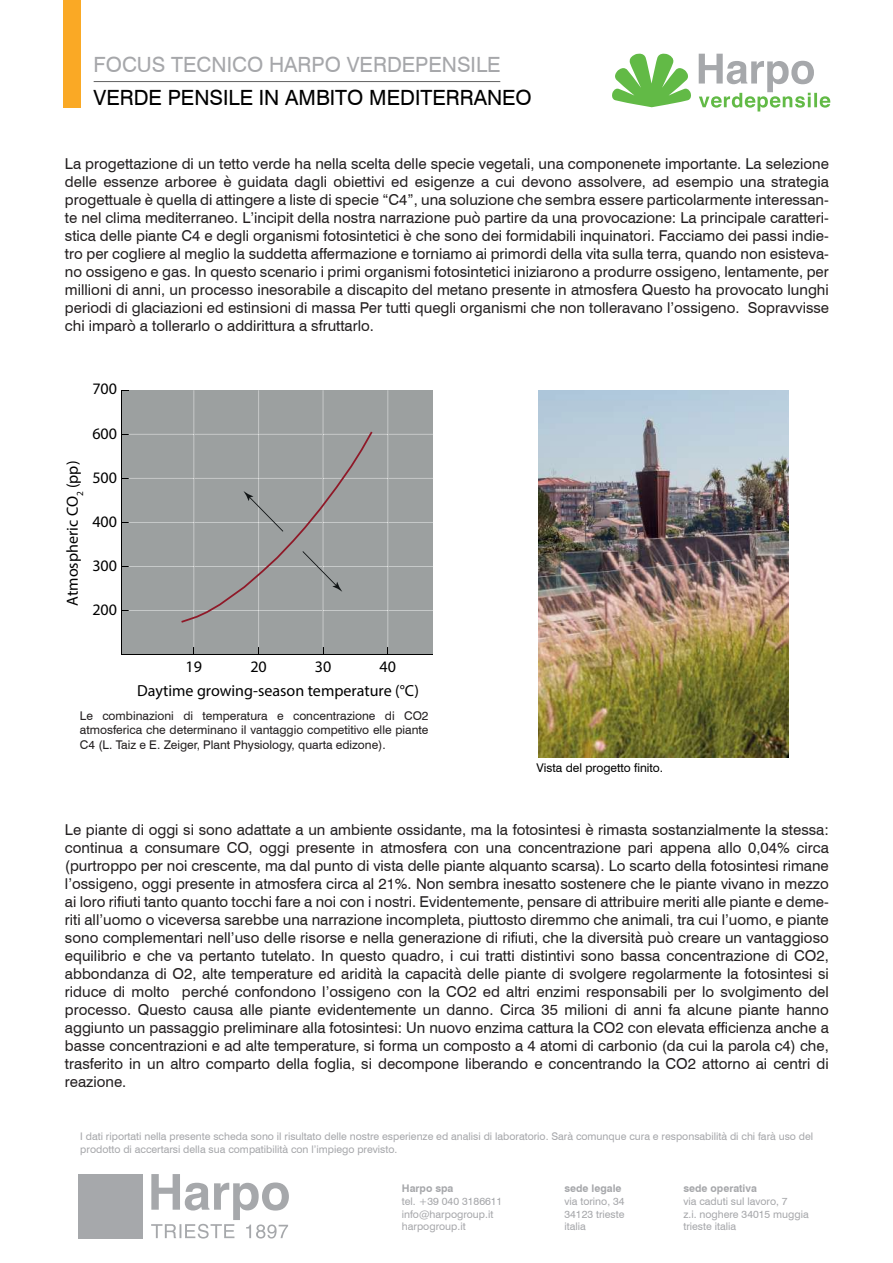
<style>
.page{position:relative;width:893px;height:1263px;background:#fff}
.page>*{position:absolute;margin:0;border:0;box-sizing:border-box;transform-origin:0 0}
.t1{font:21px "Swiss 721 BT";color:#000}
.t2{font:21px "Swiss 721 BT";color:#a6a7aa}
.t3{font:16.05px/24.5px "Myriad Pro";color:#000}
.t4{font:15px/18px "Swiss 721 BT";color:#231f20;text-align:justify}
.t5{font:12px/14.4px "Swiss 721 BT";color:#231f20;text-align:justify}
.t6{font:12px "Swiss 721 BT";color:#000}
.t7{font:10.5px/12.6px "Swiss 721 BT";color:#a6a7aa}
.t8{font:700 10.5px "Swiss 721 BT";color:#a6a7aa}
</style>
<div class="page">
<div style="left:63px;top:0;width:18px;height:107px;background:#faa925"></div>
<hr style="left:94px;top:81px;width:406px;height:1px;background:#606060">
<svg style="left:612px;top:54px;width:79px;height:53px"></svg>
<svg style="left:699px;top:54px;width:131px;height:57px"></svg>
<div style="left:79px;top:1174px;width:64px;height:64px;background:#a6a8ab"></div>
<svg style="left:151px;top:1174px;width:138px;height:64px"></svg>
<div style="left:121px;top:390px;width:312px;height:265px;background:#9ca0a0"></div>
<hr style="left:121px;top:390px;width:1px;height:265px;background:#000">
<hr style="left:121px;top:654px;width:312px;height:1px;background:#000">
<hr style="left:388px;top:610px;width:45px;height:1px;background:#cccece">
<hr style="left:323px;top:610px;width:64px;height:1px;background:#cccece">
<hr style="left:129px;top:610px;width:64px;height:1px;background:#cccece">
<hr style="left:388px;top:566px;width:45px;height:1px;background:#cccece">
<hr style="left:323px;top:566px;width:64px;height:1px;background:#cccece">
<hr style="left:129px;top:566px;width:64px;height:1px;background:#cccece">
<hr style="left:388px;top:522px;width:45px;height:1px;background:#cccece">
<hr style="left:323px;top:522px;width:64px;height:1px;background:#cccece">
<hr style="left:129px;top:522px;width:64px;height:1px;background:#cccece">
<hr style="left:388px;top:478px;width:45px;height:1px;background:#cccece">
<hr style="left:323px;top:478px;width:64px;height:1px;background:#cccece">
<hr style="left:129px;top:478px;width:64px;height:1px;background:#cccece">
<hr style="left:388px;top:434px;width:45px;height:1px;background:#cccece">
<hr style="left:323px;top:434px;width:64px;height:1px;background:#cccece">
<hr style="left:129px;top:434px;width:64px;height:1px;background:#cccece">
<hr style="left:193px;top:611px;width:1px;height:36px;background:#cccece">
<hr style="left:193px;top:390px;width:1px;height:44px;background:#cccece">
<hr style="left:258px;top:611px;width:1px;height:36px;background:#cccece">
<hr style="left:258px;top:390px;width:1px;height:44px;background:#cccece">
<hr style="left:323px;top:390px;width:1px;height:44px;background:#cccece">
<hr style="left:323px;top:611px;width:1px;height:36px;background:#cccece">
<hr style="left:387px;top:390px;width:1px;height:44px;background:#cccece">
<hr style="left:387px;top:435px;width:1px;height:43px;background:#cccece">
<hr style="left:387px;top:479px;width:1px;height:43px;background:#cccece">
<hr style="left:387px;top:523px;width:1px;height:43px;background:#cccece">
<hr style="left:387px;top:567px;width:1px;height:43px;background:#cccece">
<hr style="left:387px;top:611px;width:1px;height:36px;background:#cccece">
<svg style="left:181px;top:432px;width:191px;height:191px"></svg>
<img style="left:538px;top:390px;width:251px;height:368px">
<h1 class="t2" style="left:94px;top:52px;width:409px">FOCUS TECNICO HARPO VERDEPENSILE</h1>
<h1 class="t1" style="left:94px;top:85px;width:440px">VERDE PENSILE IN AMBITO MEDITERRANEO</h1>
<p class="t4" style="left:65px;top:154px;width:766px">La progettazione di un tetto verde ha nella scelta delle specie vegetali, una componenete importante. La selezione delle essenze arboree è guidata dagli obiettivi ed esigenze a cui devono assolvere, ad esempio una strategia progettuale è quella di attingere a liste di specie “C4”, una soluzione che sembra essere particolarmente interessan&shy;te nel clima mediterraneo. L’incipit della nostra narrazione può partire da una provocazione: La principale caratteri&shy;stica delle piante C4 e degli organismi fotosintetici è che sono dei formidabili inquinatori. Facciamo dei passi indie&shy;tro per cogliere al meglio la suddetta affermazione e torniamo ai primordi della vita sulla terra, quando non esisteva&shy;no ossigeno e gas. In questo scenario i primi organismi fotosintetici iniziarono a produrre ossigeno, lentamente, per millioni di anni, un processo inesorabile a discapito del metano presente in atmosfera Questo ha provocato lunghi periodi di glaciazioni ed estinsioni di massa Per tutti quegli organismi che non tolleravano l’ossigeno. Sopravvisse chi imparò a tollerarlo o addirittura a sfruttarlo.</p>
<p class="t3" style="left:60px;top:606px;width:146px;rotate:-90deg">Atmospheric CO<sub>2</sub> (pp)</p>
<p class="t3" style="left:92px;top:377px;width:26px">700</p>
<p class="t3" style="left:92px;top:421px;width:26px">600</p>
<p class="t3" style="left:92px;top:465px;width:26px">500</p>
<p class="t3" style="left:92px;top:509px;width:26px">400</p>
<p class="t3" style="left:92px;top:553px;width:26px">300</p>
<p class="t3" style="left:92px;top:597px;width:26px">200</p>
<p class="t3" style="left:137px;top:654px;width:283px;text-indent:48px">19<br>Daytime growing-season temperature (°C)</p>
<p class="t3" style="left:250px;top:654px;width:18px">20</p>
<p class="t3" style="left:315px;top:654px;width:18px">30</p>
<p class="t3" style="left:380px;top:654px;width:18px">40</p>
<p class="t5" style="left:80px;top:708px;width:350px">Le combinazioni di temperatura e concentrazione di CO2 atmosferica che determinano il vantaggio competitivo elle piante C4 (L. Taiz e E. Zeiger, Plant Physiology, quarta edizone).</p>
<p class="t6" style="left:537px;top:760px;width:128px">Vista del progetto finito.</p>
<p class="t4" style="left:65px;top:820px;width:765px">Le piante di oggi si sono adattate a un ambiente ossidante, ma la fotosintesi è rimasta sostanzialmente la stessa: continua a consumare CO, oggi presente in atmosfera con una concentrazione pari appena allo 0,04% circa (purtroppo per noi crescente, ma dal punto di vista delle piante alquanto scarsa). Lo scarto della fotosintesi rimane l’ossigeno, oggi presente in atmosfera circa al 21%. Non sembra inesatto sostenere che le piante vivano in mezzo ai loro rifiuti tanto quanto tocchi fare a noi con i nostri. Evidentemente, pensare di attribuire meriti alle piante e deme&shy;riti all’uomo o viceversa sarebbe una narrazione incompleta, piuttosto diremmo che animali, tra cui l’uomo, e piante sono complementari nell’uso delle risorse e nella generazione di rifiuti, che la diversità può creare un vantaggioso equilibrio e che va pertanto tutelato. In questo quadro, i cui tratti distintivi sono bassa concentrazione di CO2, abbondanza di O2, alte temperature ed aridità la capacità delle piante di svolgere regolarmente la fotosintesi si riduce di molto perché confondono l’ossigeno con la CO2 ed altri enzimi responsabili per lo svolgimento del processo. Questo causa alle piante evidentemente un danno. Circa 35 milioni di anni fa alcune piante hanno aggiunto un passaggio preliminare alla fotosintesi: Un nuovo enzima cattura la CO2 con elevata efficienza anche a basse concentrazioni e ad alte temperature, si forma un composto a 4 atomi di carbonio (da cui la parola c4) che, trasferito in un altro comparto della foglia, si decompone liberando e concentrando la CO2 attorno ai centri di reazione.</p>
<p class="t7" style="left:80px;top:1130px;width:734px">I dati riportati nella presente scheda sono il risultato delle nostre esperienze ed analisi di laboratorio. Sarà comunque cura e responsabilità di chi farà uso del prodotto di accertarsi della sua compatibilità con l’impiego previsto.</p>
<p class="t8" style="left:402px;top:1182px;width:53px">Harpo spa</p>
<p class="t7" style="left:402px;top:1195px;width:102px">tel. +39 040 3186611 info@harpogroup.it harpogroup.it</p>
<p class="t8" style="left:564px;top:1182px;width:59px">sede legale</p>
<p class="t7" style="left:564px;top:1195px;width:62px;text-align:justify">via torino, 34<br>34123 trieste italia</p>
<p class="t8" style="left:683px;top:1182px;width:75px">sede operativa</p>
<p class="t7" style="left:683px;top:1195px;width:127px">via caduti sul lavoro, 7<br>z.i. noghere 34015 muggia trieste italia</p>
</div>
